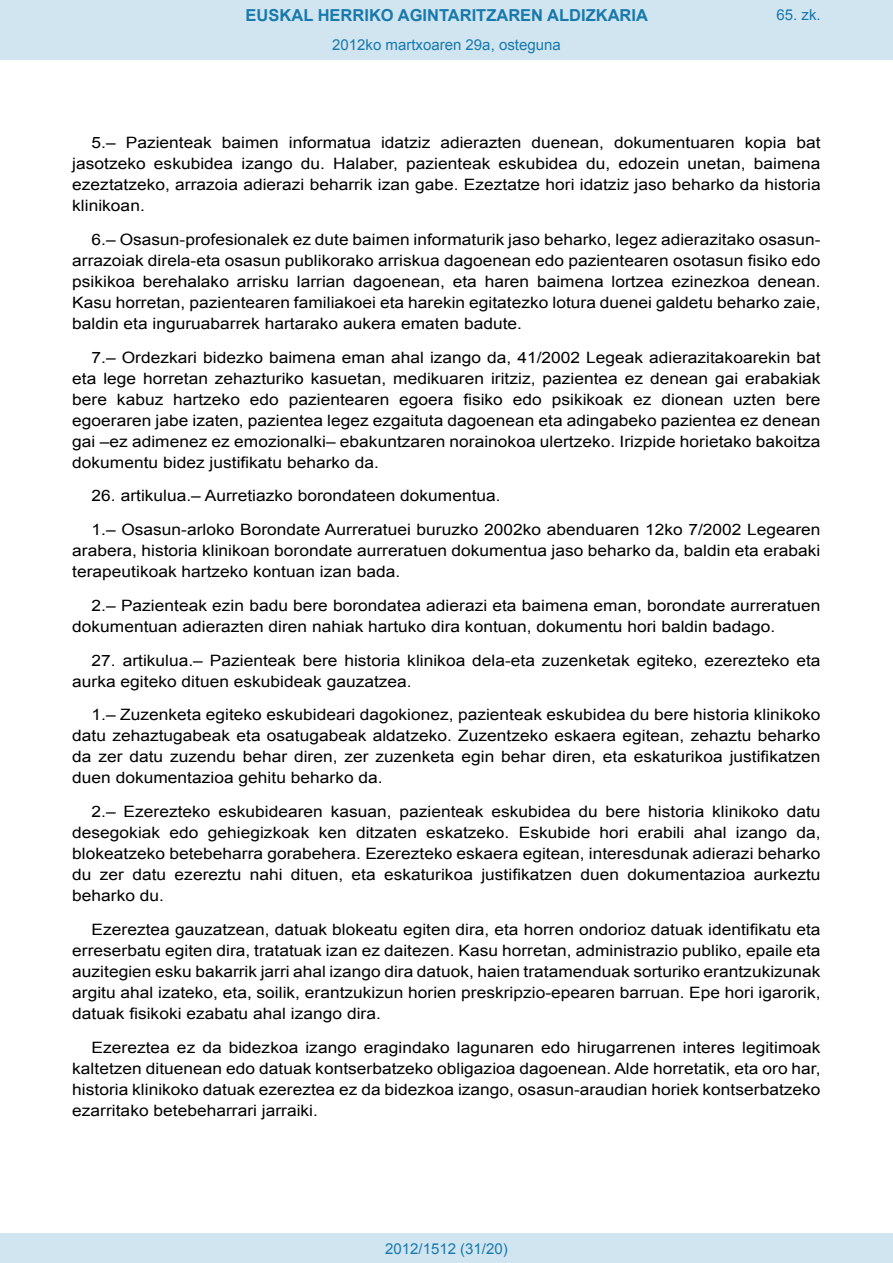
<style>
.page{position:relative;width:893px;height:1263px;background:#fff}
.page>*{position:absolute;margin:0;border:0;box-sizing:border-box;transform-origin:0 0}
.t1{font:700 16.5px "Arial";color:#1879ad}
.BOPVDetalle{font:15.6px/21px "Arial";color:#000;text-align:justify;scale:1.11 1}
.Paginacion_Centro{font:15px "Arial";color:#1879ad}
</style>
<div class="page">
<div style="left:0;top:0;width:893px;height:60px;background:#d0e5f0"></div>
<div style="left:0;top:1233px;width:893px;height:30px;background:#d0e5f0"></div>
<p class="t1" style="left:246px;top:4px;width:404px">EUSKAL HERRIKO AGINTARITZAREN ALDIZKARIA</p>
<p class="Paginacion_Centro" style="left:332px;top:35px;width:230px">2012ko martxoaren 29a, osteguna</p>
<p class="Paginacion_Centro" style="left:776px;top:5px;width:46px">65. zk.</p>
<p class="BOPVDetalle" style="left:72px;top:132px;width:676px;text-indent:19px">5.– Pazienteak baimen informatua idatziz adierazten duenean, dokumentuaren kopia bat jasotzeko eskubidea izango du. Halaber, pazienteak eskubidea du, edozein unetan, baimena ezeztatzeko, arrazoia adierazi beharrik izan gabe. Ezeztatze hori idatziz jaso beharko da historia klinikoan.</p>
<p class="BOPVDetalle" style="left:72px;top:229px;width:676px;text-indent:19px">6.– Osasun-profesionalek ez dute baimen informaturik jaso beharko, legez adierazitako osasun&shy;arrazoiak direla-eta osasun publikorako arriskua dagoenean edo pazientearen osotasun fisiko edo psikikoa berehalako arrisku larrian dagoenean, eta haren baimena lortzea ezinezkoa denean.<br>Kasu horretan, pazientearen familiakoei eta harekin egitatezko lotura duenei galdetu beharko zaie, baldin eta inguruabarrek hartarako aukera ematen badute.</p>
<p class="BOPVDetalle" style="left:72px;top:347px;width:676px;text-indent:19px">7.– Ordezkari bidezko baimena eman ahal izango da, 41/2002 Legeak adierazitakoarekin bat eta lege horretan zehazturiko kasuetan, medikuaren iritziz, pazientea ez denean gai erabakiak bere kabuz hartzeko edo pazientearen egoera fisiko edo psikikoak ez dionean uzten bere egoeraren jabe izaten, pazientea legez ezgaituta dagoenean eta adingabeko pazientea ez denean gai –ez adimenez ez emozionalki– ebakuntzaren norainokoa ulertzeko. Irizpide horietako bakoitza dokumentu bidez justifikatu beharko da.</p>
<p class="BOPVDetalle" style="left:92px;top:486px;width:370px">26. artikulua.– Aurretiazko borondateen dokumentua.</p>
<p class="BOPVDetalle" style="left:72px;top:519px;width:676px;text-indent:19px">1.– Osasun-arloko Borondate Aurreratuei buruzko 2002ko abenduaren 12ko 7/2002 Legearen arabera, historia klinikoan borondate aurreratuen dokumentua jaso beharko da, baldin eta erabaki terapeutikoak hartzeko kontuan izan bada.</p>
<p class="BOPVDetalle" style="left:72px;top:595px;width:676px;text-indent:19px">2.– Pazienteak ezin badu bere borondatea adierazi eta baimena eman, borondate aurreratuen dokumentuan adierazten diren nahiak hartuko dira kontuan, dokumentu hori baldin badago.</p>
<p class="BOPVDetalle" style="left:72px;top:650px;width:676px;text-indent:19px">27. artikulua.– Pazienteak bere historia klinikoa dela-eta zuzenketak egiteko, ezerezteko eta aurka egiteko dituen eskubideak gauzatzea.</p>
<p class="BOPVDetalle" style="left:72px;top:705px;width:676px;text-indent:19px">1.– Zuzenketa egiteko eskubideari dagokionez, pazienteak eskubidea du bere historia klinikoko datu zehaztugabeak eta osatugabeak aldatzeko. Zuzentzeko eskaera egitean, zehaztu beharko da zer datu zuzendu behar diren, zer zuzenketa egin behar diren, eta eskaturikoa justifikatzen duen dokumentazioa gehitu beharko da.</p>
<p class="BOPVDetalle" style="left:72px;top:801px;width:676px;text-indent:19px">2.– Ezerezteko eskubidearen kasuan, pazienteak eskubidea du bere historia klinikoko datu desegokiak edo gehiegizkoak ken ditzaten eskatzeko. Eskubide hori erabili ahal izango da, blokeatzeko betebeharra gorabehera. Ezerezteko eskaera egitean, interesdunak adierazi beharko du zer datu ezereztu nahi dituen, eta eskaturikoa justifikatzen duen dokumentazioa aurkeztu beharko du.</p>
<p class="BOPVDetalle" style="left:72px;top:919px;width:676px;text-indent:19px">Ezereztea gauzatzean, datuak blokeatu egiten dira, eta horren ondorioz datuak identifikatu eta erreserbatu egiten dira, tratatuak izan ez daitezen. Kasu horretan, administrazio publiko, epaile eta auzitegien esku bakarrik jarri ahal izango dira datuok, haien tratamenduak sorturiko erantzukizunak argitu ahal izateko, eta, soilik, erantzukizun horien preskripzio-epearen barruan. Epe hori igarorik, datuak fisikoki ezabatu ahal izango dira.</p>
<p class="BOPVDetalle" style="left:72px;top:1037px;width:676px;text-indent:19px">Ezereztea ez da bidezkoa izango eragindako lagunaren edo hirugarrenen interes legitimoak kaltetzen dituenean edo datuak kontserbatzeko obligazioa dagoenean. Alde horretatik, eta oro har, historia klinikoko datuak ezereztea ez da bidezkoa izango, osasun-araudian horiek kontserbatzeko ezarritako betebeharrari jarraiki.</p>
<p class="Paginacion_Centro" style="left:385px;top:1238px;width:124px">2012/1512 (31/20)</p>
</div>
